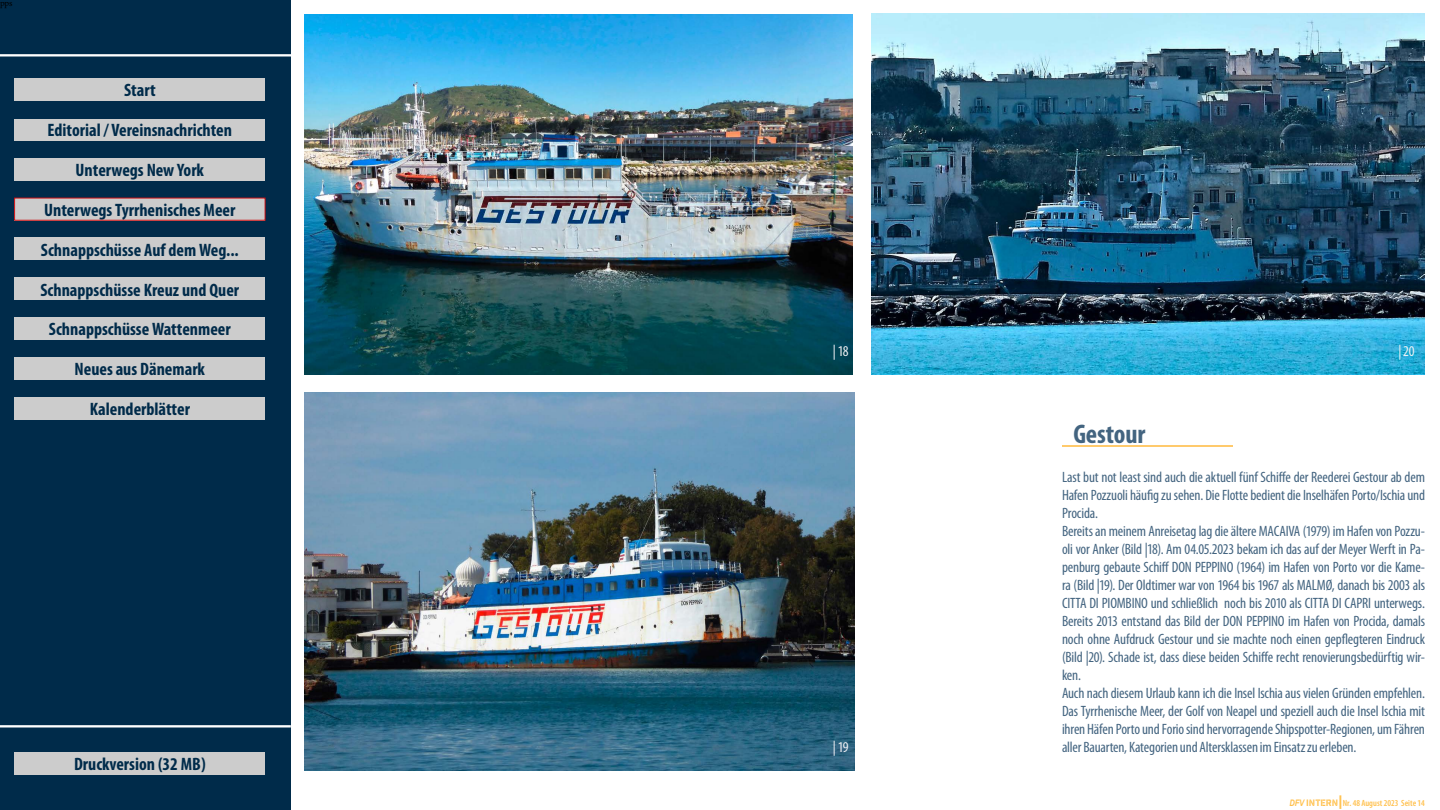
<style>
.page{position:relative;width:1440px;height:810px;background:#fff}
.page>*{position:absolute;margin:0;border:0;box-sizing:border-box;transform-origin:0 0}
.t1{font:700 condensed 27px "Myriad Pro";letter-spacing:-.005em;color:#436480}
.t2{font:700 condensed 18px "Myriad Pro";color:#002b4a}
.t3{font:condensed 15px/18px "Myriad Pro";letter-spacing:-.01em;color:#436480}
.t4{font:condensed 15px "Myriad Pro";color:#eef0f4}
.t5{font:600 condensed 9px "Myriad Pro";color:#ffc14e}
.t6{font:9px "Minion Pro";color:#000}
.s1{font-family:"Arial Narrow";font-weight:700;font-style:italic;font-stretch:normal}
.s2{font-family:"Industry Inc Stencil";font-weight:400;font-stretch:normal}
.s3{font-family:"Industry Inc Stencil";font-weight:400;font-stretch:normal;font-size:13.5px}
</style>
<div class="page">
<img style="left:872px;top:14px;width:553px;height:360px">
<img style="left:305px;top:392px;width:550px;height:378px">
<img style="left:305px;top:14px;width:548px;height:360px">
<hr style="left:1062px;top:445px;width:170px;height:2px;background:#ffca6c">
<div style="left:0;top:0;width:291px;height:810px;background:#002b4a"></div>
<div style="left:15px;top:79px;width:250px;height:22px;background:#ccc"></div>
<div style="left:15px;top:119px;width:250px;height:21px;background:#ccc"></div>
<div style="left:15px;top:238px;width:250px;height:22px;background:#ccc"></div>
<div style="left:15px;top:278px;width:250px;height:22px;background:#ccc"></div>
<div style="left:15px;top:317px;width:250px;height:23px;background:#ccc"></div>
<hr style="left:0;top:54px;width:291px;height:3px;background:#fff">
<hr style="left:0;top:725px;width:291px;height:2px;background:#fff">
<div style="left:15px;top:357px;width:250px;height:23px;background:#ccc"></div>
<div style="left:15px;top:752px;width:250px;height:23px;background:#ccc"></div>
<div style="left:15px;top:158px;width:250px;height:22px;background:#ccc"></div>
<div style="left:15px;top:198px;width:250px;height:22px;background:#ccc"></div>
<div style="left:14px;top:198px;width:251px;height:23px;border:1px solid #cd1013"></div>
<div style="left:15px;top:397px;width:250px;height:22px;background:#ccc"></div>
<p class="t6" style="left:0;top:-3px;width:14px">pps</p>
<p class="t2" style="left:124px;top:81px;width:33px">Start</p>
<p class="t2" style="left:48px;top:120px;width:186px">Editorial / Vereinsnachrichten</p>
<p class="t2" style="left:76px;top:160px;width:130px">Unterwegs New York</p>
<p class="t2" style="left:44px;top:200px;width:193px">Unterwegs Tyrrhenisches Meer</p>
<p class="t2" style="left:41px;top:240px;width:199px">Schnappschüsse Auf dem Weg...</p>
<p class="t2" style="left:40px;top:280px;width:200px">Schnappschüsse Kreuz und Quer</p>
<p class="t2" style="left:49px;top:319px;width:183px">Schnappschüsse Wattenmeer</p>
<p class="t2" style="left:75px;top:359px;width:132px">Neues aus Dänemark</p>
<p class="t2" style="left:90px;top:399px;width:102px">Kalenderblätter</p>
<p class="t2" style="left:74px;top:754px;width:133px">Druckversion (32 MB)</p>
<p class="t4" style="left:833px;top:343px;width:17px">| 18</p>
<p class="t4" style="left:1398px;top:343px;width:18px">| 20</p>
<p class="t4" style="left:833px;top:739px;width:17px">| 19</p>
<h1 class="t1" style="left:1073px;top:419px;width:73px">Gestour</h1>
<p class="t3" style="left:1062px;top:469px;width:365px">Last but not least sind auch die aktuell fünf Schiffe der Reederei Gestour ab dem Hafen Pozzuoli häufig zu sehen. Die Flotte bedient die Inselhäfen Porto/Ischia und Procida.<br>Bereits an meinem Anreisetag lag die ältere MACAIVA (1979) im Hafen von Pozzu&shy;oli vor Anker (Bild |18). Am 04.05.2023 bekam ich das auf der Meyer Werft in Pa&shy;penburg gebaute Schiff DON PEPPINO (1964) im Hafen von Porto vor die Kame&shy;ra (Bild |19). Der Oldtimer war von 1964 bis 1967 als MALMØ, danach bis 2003 als CITTA DI PIOMBINO und schließlich noch bis 2010 als CITTA DI CAPRI unterwegs.<br>Bereits 2013 entstand das Bild der DON PEPPINO im Hafen von Procida, damals noch ohne Aufdruck Gestour und sie machte noch einen gepflegteren Eindruck (Bild |20). Schade ist, dass diese beiden Schiffe recht renovierungsbedürftig wir&shy;ken.<br>Auch nach diesem Urlaub kann ich die Insel Ischia aus vielen Gründen empfehlen.<br>Das Tyrrhenische Meer, der Golf von Neapel und speziell auch die Insel Ischia mit ihren Häfen Porto und Forio sind hervorragende Shipspotter-Regionen, um Fähren aller Bauarten, Kategorien und Altersklassen im Einsatz zu erleben.</p>
<p class="t5" style="left:1289px;top:798px;width:137px"><span class="s1">DFV</span> <span class="s2">INTERN</span><span class="s3">|</span>Nr. 48 August 2023 Seite 14</p>
</div>
